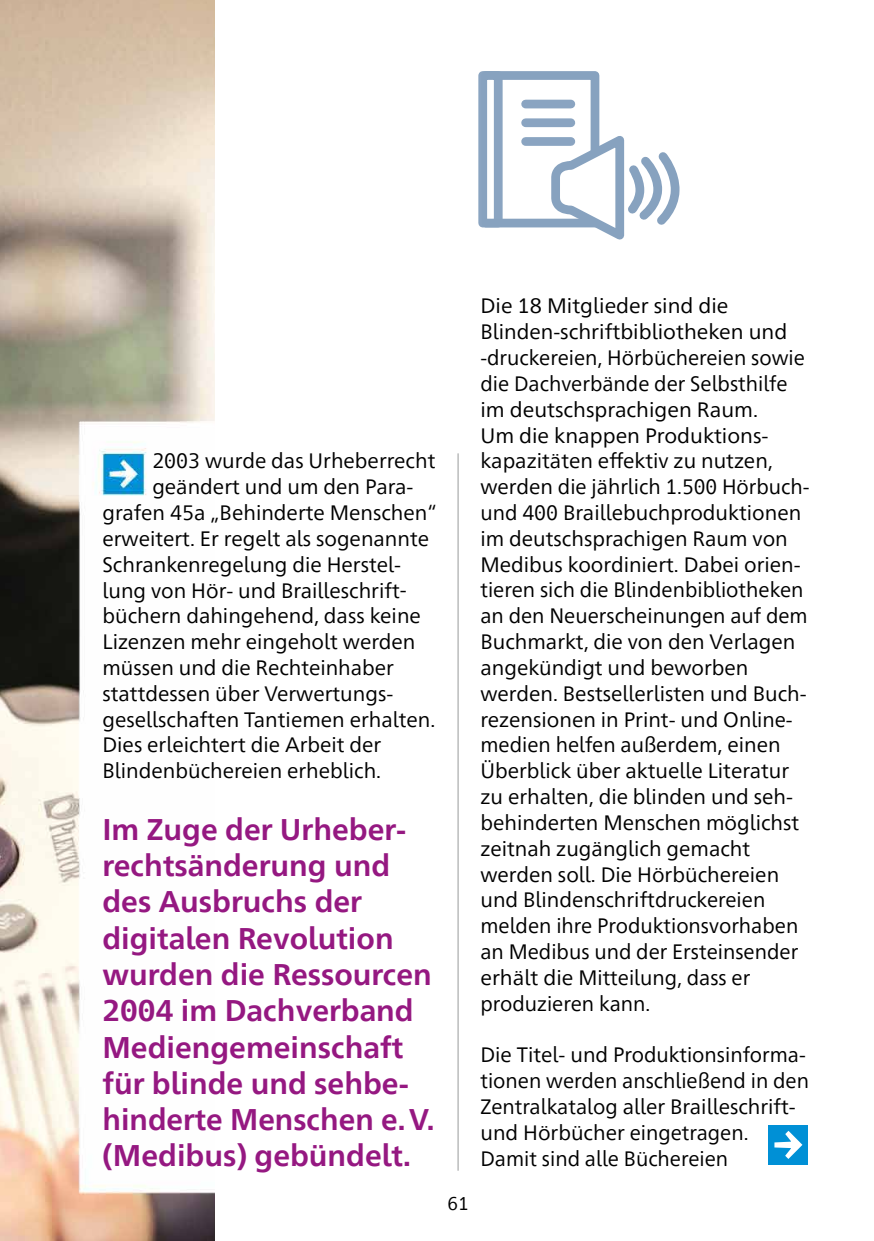
<style>
.page{position:relative;width:874px;height:1241px;background:#fff}
.page>*{position:absolute;margin:0;border:0;box-sizing:border-box;transform-origin:0 0}
.t1{font:700 29.75px/36.2px "Frutiger Neue 1450 Pro";color:#951881}
.t2{font:20.82px/25.9px "Frutiger Neue 1450 Pro";color:#000}
.t3{font:18.38px "Frutiger Neue 1450 Pro";color:#000}
</style>
<div class="page">
<img style="left:0;top:0;width:215px;height:1240px">
<div style="left:768px;top:1124px;width:40px;height:40px;background:#0090d6"></div>
<svg style="left:774px;top:1130px;width:28px;height:28px"></svg>
<div style="left:481px;top:71px;width:118px;height:156px;border:9px solid #87a2bf"></div>
<div style="left:478px;top:71px;width:24px;height:156px;background:#fff;border:9px solid #87a2bf"></div>
<div style="left:525px;top:100px;width:45px;height:8px;background:#87a2bf"></div>
<div style="left:525px;top:118px;width:45px;height:9px;background:#87a2bf"></div>
<div style="left:525px;top:137px;width:45px;height:9px;background:#87a2bf"></div>
<svg style="left:546px;top:126px;width:134px;height:114px"></svg>
<hr style="left:457px;top:453px;width:1px;height:717px;background:#b1b2b3">
<p class="t2" style="left:152px;top:446px;width:284px">2003 wurde das Urheberrecht</p>
<p class="t2" style="left:152px;top:472px;width:262px">geändert und um den Para-</p>
<p class="t2" style="left:102px;top:498px;width:335px">grafen 45a „Behinderte Menschen“</p>
<p class="t2" style="left:102px;top:524px;width:328px">erweitert. Er regelt als sogenannte</p>
<p class="t2" style="left:102px;top:549px;width:300px">Schrankenregelung die Herstel-</p>
<p class="t2" style="left:102px;top:575px;width:305px">lung von Hör- und Brailleschrift-</p>
<p class="t2" style="left:102px;top:601px;width:320px">büchern dahingehend, dass keine</p>
<p class="t2" style="left:102px;top:627px;width:314px">Lizenzen mehr eingeholt werden</p>
<p class="t2" style="left:102px;top:653px;width:293px">müssen und die Rechteinhaber</p>
<p class="t2" style="left:102px;top:679px;width:292px">stattdessen über Verwertungs-</p>
<p class="t2" style="left:102px;top:704px;width:334px">gesellschaften Tantiemen erhalten.</p>
<p class="t2" style="left:102px;top:730px;width:280px">Dies erleichtert die Arbeit der</p>
<p class="t2" style="left:102px;top:756px;width:280px">Blindenbüchereien erheblich.</p>
<p class="t1" style="left:102px;top:809px;width:333px">Im Zuge der Urheber&shy;rechtsänderung und des Ausbruchs der digitalen Revolution wurden die Ressourcen<br>2004 im Dachverband<br>Mediengemeinschaft für blinde und sehbe&shy;hinderte Menschen e. V. (Medibus) gebündelt.</p>
<p class="t3" style="left:447px;top:1190px;width:23px">61</p>
<p class="t2" style="left:480px;top:291px;width:330px">Die 18 Mitglieder sind die<br>Blinden-schriftbibliotheken und -druckereien, Hörbüchereien sowie die Dachverbände der Selbsthilfe im deutschsprachigen Raum.<br>Um die knappen Produktions&shy;kapazitäten effektiv zu nutzen, werden die jährlich 1.500 Hörbuch&shy;und 400 Braillebuchproduktionen im deutschsprachigen Raum von<br>Medibus koordiniert. Dabei orien&shy;tieren sich die Blindenbibliotheken an den Neuerscheinungen auf dem<br>Buchmarkt, die von den Verlagen angekündigt und beworben werden. Bestsellerlisten und Buch&shy;rezensionen in Print- und Online&shy;medien helfen außerdem, einen<br>Überblick über aktuelle Literatur zu erhalten, die blinden und seh&shy;behinderten Menschen möglichst zeitnah zugänglich gemacht werden soll. Die Hörbüchereien und Blindenschriftdruckereien melden ihre Produktionsvorhaben an Medibus und der Ersteinsender erhält die Mitteilung, dass er produzieren kann.</p>
<p class="t2" style="left:480px;top:1040px;width:330px">Die Titel- und Produktionsinforma&shy;tionen werden anschließend in den Zentralkatalog aller Brailleschrift&shy;und Hörbücher eingetragen.<br>Damit sind alle Büchereien</p>
</div>
